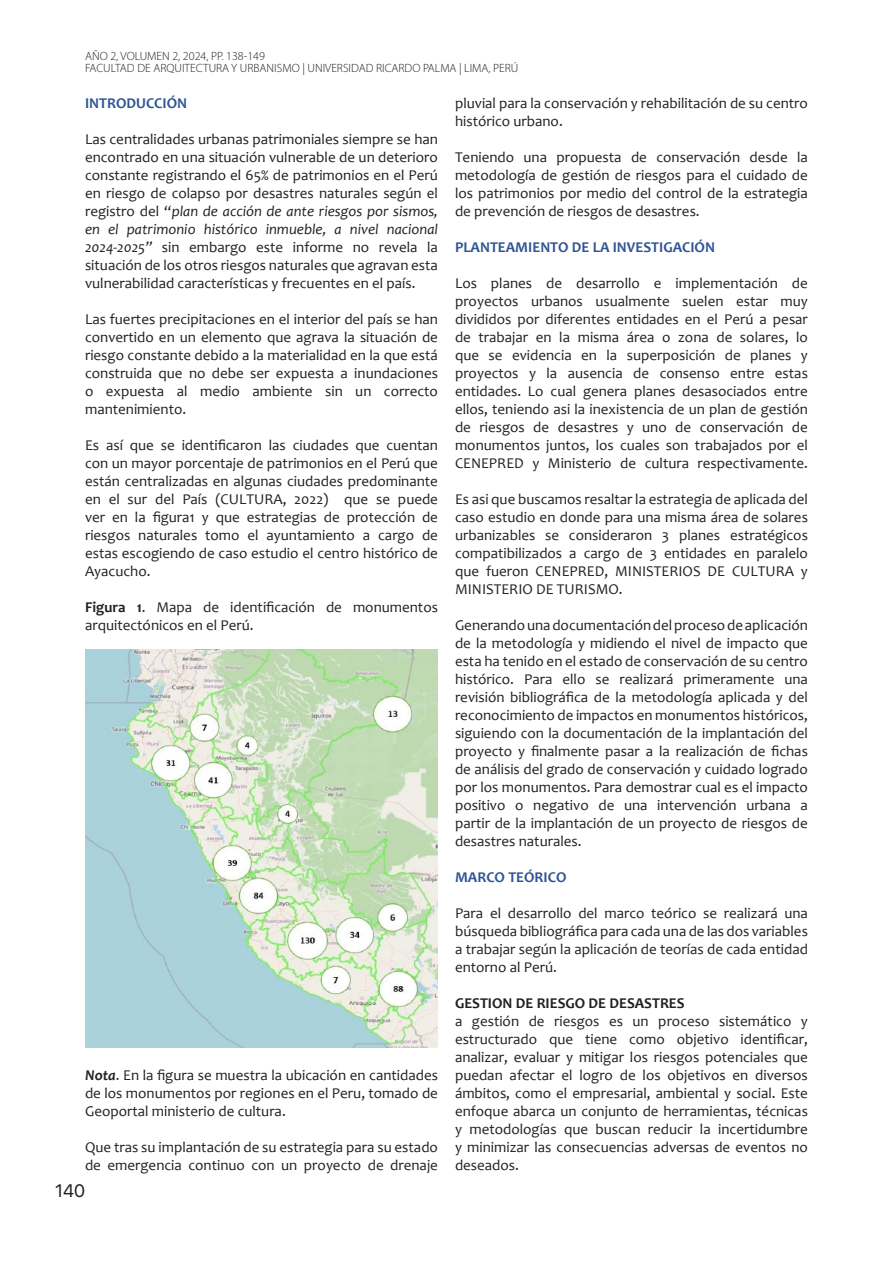
<style>
.page{position:relative;width:893px;height:1263px;background:#fff}
.page>*{position:absolute;margin:0;border:0;box-sizing:border-box;transform-origin:0 0}
.t1{font:18px "SF Pro Display";color:#231f20}
.t2{font:15px/18px "Candara";color:#231f20;text-align:justify}
.t3{font:700 15px "Candara";color:#2f5496}
.t4{font:700 15px "Candara";color:#231f20}
.t5{font:300 12px/12px "Myriad Pro";color:#231f20}
.s1{font-style:italic}
.s2{font-weight:700}
.s3{font-weight:700;font-style:italic}
</style>
<div class="page">
<img style="left:85px;top:649px;width:353px;height:398px">
<p class="t5" style="left:85px;top:50px;width:435px">AÑO 2, VOLUMEN 2, 2024, PP. 138-149<br>FACULTAD DE ARQUITECTURA Y URBANISMO | UNIVERSIDAD RICARDO PALMA | LIMA, PERÚ</p>
<p class="t3" style="left:85px;top:94px;width:104px">INTRODUCCIÓN</p>
<p class="t2" style="left:85px;top:130px;width:354px">Las centralidades urbanas patrimoniales siempre se han encontrado en una situación vulnerable de un deterioro constante registrando el 65% de patrimonios en el Perú en riesgo de colapso por desastres naturales según el registro del “<span class="s1">plan de acción de ante riesgos por sismos, en el patrimonio histórico inmueble, a nivel nacional 2024-2025”</span> sin embargo este informe no revela la situación de los otros riesgos naturales que agravan esta vulnerabilidad características y frecuentes en el país.</p>
<p class="t2" style="left:85px;top:310px;width:354px">Las fuertes precipitaciones en el interior del país se han convertido en un elemento que agrava la situación de riesgo constante debido a la materialidad en la que está construida que no debe ser expuesta a inundaciones o expuesta al medio ambiente sin un correcto mantenimiento.</p>
<p class="t2" style="left:85px;top:436px;width:354px">Es así que se identificaron las ciudades que cuentan con un mayor porcentaje de patrimonios en el Perú que están centralizadas en algunas ciudades predominante en el sur del País (CULTURA, 2022) que se puede ver en la figura1 y que estrategias de protección de riesgos naturales tomo el ayuntamiento a cargo de estas escogiendo de caso estudio el centro histórico de Ayacucho.</p>
<p class="t2" style="left:85px;top:598px;width:354px"><span class="s2">Figura 1</span>. Mapa de identificación de monumentos arquitectónicos en el Perú.</p>
<p class="t2" style="left:455px;top:94px;width:354px">pluvial para la conservación y rehabilitación de su centro histórico urbano.</p>
<p class="t2" style="left:455px;top:148px;width:354px">Teniendo una propuesta de conservación desde la metodología de gestión de riesgos para el cuidado de los patrimonios por medio del control de la estrategia de prevención de riesgos de desastres.</p>
<p class="t3" style="left:455px;top:238px;width:261px">PLANTEAMIENTO DE LA INVESTIGACIÓN</p>
<p class="t2" style="left:455px;top:274px;width:354px">Los planes de desarrollo e implementación de proyectos urbanos usualmente suelen estar muy divididos por diferentes entidades en el Perú a pesar de trabajar en la misma área o zona de solares, lo que se evidencia en la superposición de planes y proyectos y la ausencia de consenso entre estas entidades. Lo cual genera planes desasociados entre ellos, teniendo asi la inexistencia de un plan de gestión de riesgos de desastres y uno de conservación de monumentos juntos, los cuales son trabajados por el CENEPRED y Ministerio de cultura respectivamente.</p>
<p class="t2" style="left:455px;top:490px;width:354px">Es asi que buscamos resaltar la estrategia de aplicada del caso estudio en donde para una misma área de solares urbanizables se consideraron 3 planes estratégicos compatibilizados a cargo de 3 entidades en paralelo que fueron CENEPRED, MINISTERIOS DE CULTURA y MINISTERIO DE TURISMO.</p>
<p class="t2" style="left:455px;top:616px;width:354px">Generando una documentación del proceso de aplicación de la metodología y midiendo el nivel de impacto que esta ha tenido en el estado de conservación de su centro histórico. Para ello se realizará primeramente una revisión bibliográfica de la metodología aplicada y del reconocimiento de impactos en monumentos históricos, siguiendo con la documentación de la implantación del proyecto y finalmente pasar a la realización de fichas de análisis del grado de conservación y cuidado logrado por los monumentos. Para demostrar cual es el impacto positivo o negativo de una intervención urbana a partir de la implantación de un proyecto de riesgos de desastres naturales.</p>
<p class="t3" style="left:455px;top:868px;width:113px">MARCO TEÓRICO</p>
<p class="t2" style="left:455px;top:904px;width:354px">Para el desarrollo del marco teórico se realizará una búsqueda bibliográfica para cada una de las dos variables a trabajar según la aplicación de teorías de cada entidad entorno al Perú.</p>
<p class="t4" style="left:455px;top:994px;width:231px">GESTION DE RIESGO DE DESASTRES</p>
<p class="t2" style="left:455px;top:1012px;width:354px">a gestión de riesgos es un proceso sistemático y estructurado que tiene como objetivo identificar, analizar, evaluar y mitigar los riesgos potenciales que puedan afectar el logro de los objetivos en diversos ámbitos, como el empresarial, ambiental y social. Este enfoque abarca un conjunto de herramientas, técnicas y metodologías que buscan reducir la incertidumbre y minimizar las consecuencias adversas de eventos no deseados.</p>
<p class="t2" style="left:85px;top:1066px;width:354px"><span class="s3">Nota</span>. En la figura se muestra la ubicación en cantidades de los monumentos por regiones en el Peru, tomado de Geoportal ministerio de cultura.</p>
<p class="t2" style="left:85px;top:1138px;width:354px">Que tras su implantación de su estrategia para su estado de emergencia continuo con un proyecto de drenaje</p>
<p class="t1" style="left:55px;top:1177px;width:31px">140</p>
</div>
